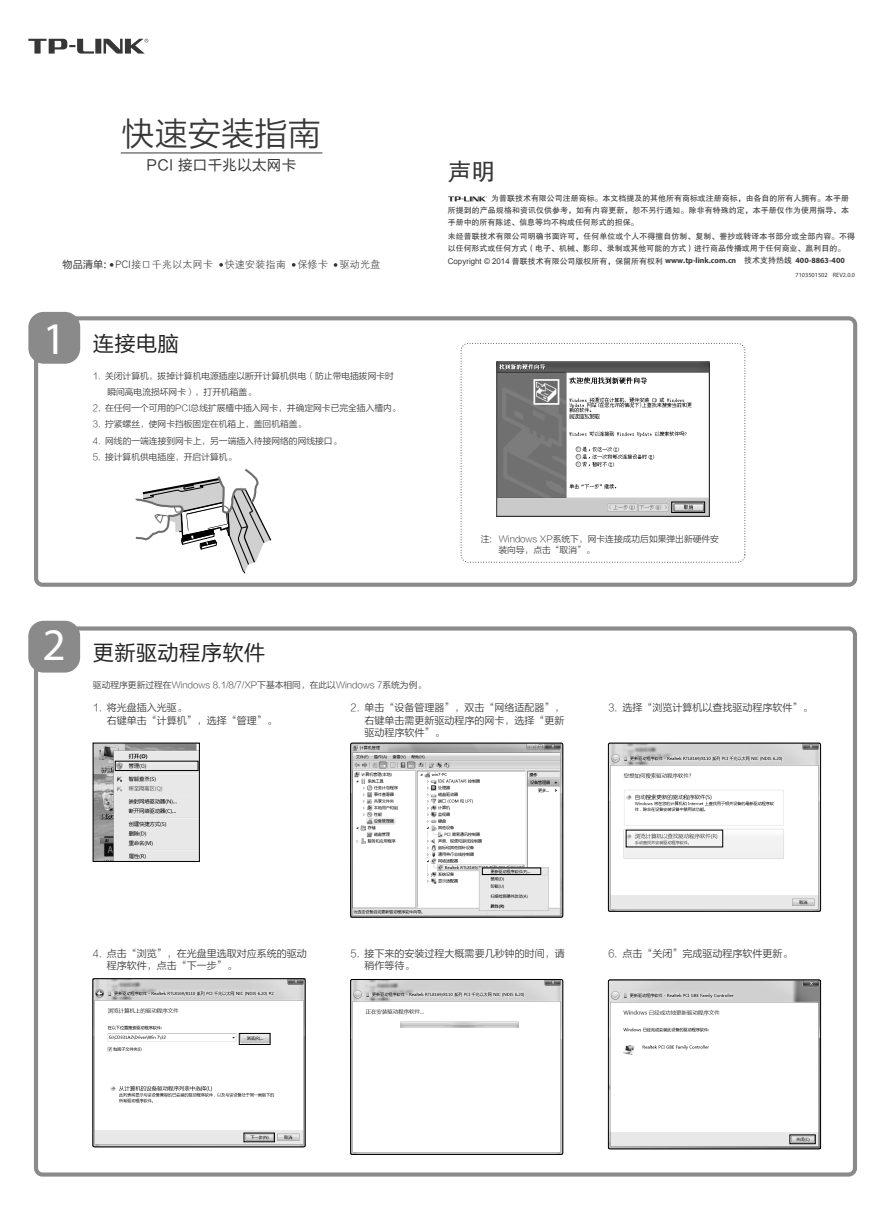
<style>
.page{position:relative;width:886px;height:1205px;background:#fff}
.page>*{position:absolute;margin:0;border:0;box-sizing:border-box;transform-origin:0 0}
.t1{font:45.38px "Myriad Pro";color:#fff}
.t2{font:32.5px "FZLTXIHK GBK1 0";letter-spacing:.025em;color:#373737}
.t3{font:23.88px "FZHTJW GB1 0";color:#373737}
.t4{font:21.25px "FZLTHK GBK1 0";letter-spacing:.015em;color:#242424}
.t5{font:14.38px "FZLTHK GBK1 0";letter-spacing:.025em;color:#373737}
.t6{font:10.25px "FZXH1 JW GB1 0";color:#373737}
.t7{font:10px/12.5px "FZLTXIHK GBK1 0";color:#373737}
.t8{font:8.75px/11.2px "FZLTXIHK GBK1 0";color:#373737}
.t9{font:8px/11.9px "FZHTJW GB1 0";color:#373737}
.t10{font:700 8px "Myriad Pro";color:#373737}
.t11{font:6.25px "Myriad Pro";color:#373737}
.s1{font-family:"FZLTHK GBK1 0"}
.s2{font-family:"Arial"}
.s3{font-family:"Myriad Pro";font-weight:700}
.s4{font-family:"FZHTJW GB1 0";font-weight:400}
</style>
<div class="page">
<div style="left:34px;top:626px;width:823px;height:550px;border:4px solid #8a8a8a;border-radius:6px"></div>
<div style="left:34px;top:316px;width:823px;height:271px;border:4px solid #8a8a8a;border-radius:6px"></div>
<svg style="left:28px;top:39px;width:120px;height:15px"></svg>
<svg style="left:110px;top:263px;width:3px;height:4px"></svg>
<svg style="left:292px;top:263px;width:4px;height:4px"></svg>
<svg style="left:334px;top:263px;width:3px;height:4px"></svg>
<svg style="left:219px;top:263px;width:4px;height:4px"></svg>
<svg style="left:448px;top:196px;width:39px;height:5px"></svg>
<hr style="left:121px;top:152px;width:201px;height:1px;background:#373737">
<div style="left:28px;top:312px;width:52px;height:52px;background:#8a8a8a;border-radius:15px"></div>
<div style="left:28px;top:621px;width:52px;height:51px;background:#8a8a8a;border-radius:15px"></div>
<svg style="left:121px;top:468px;width:151px;height:163px"></svg>
<img style="left:95px;top:745px;width:103px;height:114px">
<div style="left:115px;top:761px;width:84px;height:10px;border:1px solid #000"></div>
<div style="left:93px;top:743px;width:107px;height:118px;border:1px solid #000"></div>
<img style="left:352px;top:743px;width:211px;height:174px">
<div style="left:482px;top:867px;width:59px;height:8px;border:1px solid #000"></div>
<div style="left:350px;top:743px;width:213px;height:174px;border:1px solid #000;border-radius:2px"></div>
<img style="left:608px;top:743px;width:211px;height:168px">
<div style="left:608px;top:743px;width:213px;height:168px;border:1px solid #000;border-radius:2px"></div>
<img style="left:93px;top:978px;width:212px;height:169px">
<div style="left:239px;top:1033px;width:32px;height:12px;border:1px solid #000"></div>
<div style="left:93px;top:978px;width:212px;height:169px;border:1px solid #000;border-radius:2px"></div>
<img style="left:352px;top:979px;width:211px;height:175px">
<div style="left:350px;top:979px;width:213px;height:175px;border:1px solid #000;border-radius:2px"></div>
<img style="left:608px;top:981px;width:211px;height:168px">
<div style="left:789px;top:1134px;width:27px;height:10px;border:1px solid #000"></div>
<div style="left:608px;top:979px;width:213px;height:170px;border:1px solid #000;border-radius:2px"></div>
<div style="left:461px;top:343px;width:284px;height:220px;border:1px dashed #373737;border-radius:7px"></div>
<img style="left:497px;top:361px;width:212px;height:155px">
<img style="left:498px;top:373px;width:68px;height:124px">
<div style="left:671px;top:501px;width:34px;height:12px;border:1px solid #000"></div>
<h2 class="t2" style="left:122px;top:116px;width:200px">快速安装指南</h2>
<h3 class="t5" style="left:147px;top:157px;width:151px">PCI 接口千兆以太网卡</h3>
<p class="t6" style="left:62px;top:259px;width:320px"><span class="s1">物品清单:</span> PCI接口千兆以太网卡 快速安装指南 保修卡 驱动光盘</p>
<h1 class="t1" style="left:43px;top:311px;width:25px">1</h1>
<h3 class="t4" style="left:93px;top:332px;width:87px">连接电脑</h3>
<p class="t8" style="left:107px;top:368px;width:288px;line-height:16.2px;text-indent:-14px">1. 关闭计算机，拔掉计算机电源插座以断开计算机供电（防止带电插拔网卡时瞬间高电流损坏网卡），打开机箱盖。</p>
<p class="t8" style="left:93px;top:403px;width:309px">2. 在任何一个可用的PCI总线扩展槽中插入网卡，并确定网卡已完全插入槽内。</p>
<p class="t8" style="left:93px;top:419px;width:215px">3. 拧紧螺丝，使网卡挡板固定在机箱上，盖回机箱盖。</p>
<p class="t8" style="left:93px;top:435px;width:250px">4. 网线的一端连接到网卡上，另一端插入待接网络的网线接口。</p>
<p class="t8" style="left:93px;top:451px;width:145px">5. 接计算机供电插座，开启计算机。</p>
<h1 class="t1" style="left:43px;top:617px;width:25px">2</h1>
<h3 class="t4" style="left:93px;top:641px;width:174px">更新驱动程序软件</h3>
<h3 class="t3" style="left:448px;top:159px;width:49px">声明</h3>
<p class="t9" style="left:448px;top:193px;width:403px;text-align:justify;text-indent:43px">为普联技术有限公司注册商标。本文档提及的其他所有商标或注册商标，由各自的所有人拥有。本手册所提到的产品规格和资讯仅供参考，如有内容更新，恕不另行通知。除非有特殊约定，本手册仅作为使用指导，本手册中的所有陈述、信息等均不构成任何形式的担保。</p>
<p class="t9" style="left:448px;top:255px;width:290px"><span class="s2">Copyright © 2014</span> 普联技术有限公司版权所有，保留所有权利 <span class="s3">www.tp-link.com.cn</span></p>
<p class="t9" style="left:448px;top:230px;width:409px">未经普联技术有限公司明确书面许可，任何单位或个人不得擅自仿制、复制、誊抄或转译本书部分或全部内容。不得以任何形式或任何方式（电子、机械、影印、录制或其他可能的方式）进行商品传播或用于任何商业、赢利目的。</p>
<p class="t10" style="left:744px;top:255px;width:102px"><span class="s4">技术支持热线</span> 400-8863-400</p>
<p class="t11" style="left:795px;top:271px;width:61px">7103501502 REV2.0.0</p>
<p class="t8" style="left:498px;top:534px;width:222px;text-indent:-18px">注: Windows XP系统下，网卡连接成功后如果弹出新硬件安装向导，点击“取消”。</p>
<p class="t8" style="left:93px;top:679px;width:335px">驱动程序更新过程在Windows 8.1/8/7/XP下基本相同，在此以Windows 7系统为例。</p>
<p class="t7" style="left:364px;top:702px;width:202px;text-align:justify;text-indent:-14px">2. 单击“设备管理器”，双击“网络适配器”，右键单击需更新驱动程序的网卡，选择“更新驱动程序软件”。</p>
<p class="t7" style="left:608px;top:702px;width:205px">3. 选择“浏览计算机以查找驱动程序软件”。</p>
<p class="t7" style="left:107px;top:702px;width:171px;text-indent:-14px">1. 将光盘插入光驱。<br>右键单击“计算机”，选择“管理”。</p>
<p class="t7" style="left:107px;top:947px;width:202px;text-indent:-14px">4. 点击“浏览”，在光盘里选取对应系统的驱动程序软件，点击“下一步”。</p>
<p class="t7" style="left:364px;top:947px;width:202px;text-indent:-14px">5. 接下来的安装过程大概需要几秒钟的时间，请稍作等待。</p>
<p class="t7" style="left:608px;top:947px;width:186px">6. 点击“关闭”完成驱动程序软件更新。</p>
</div>
